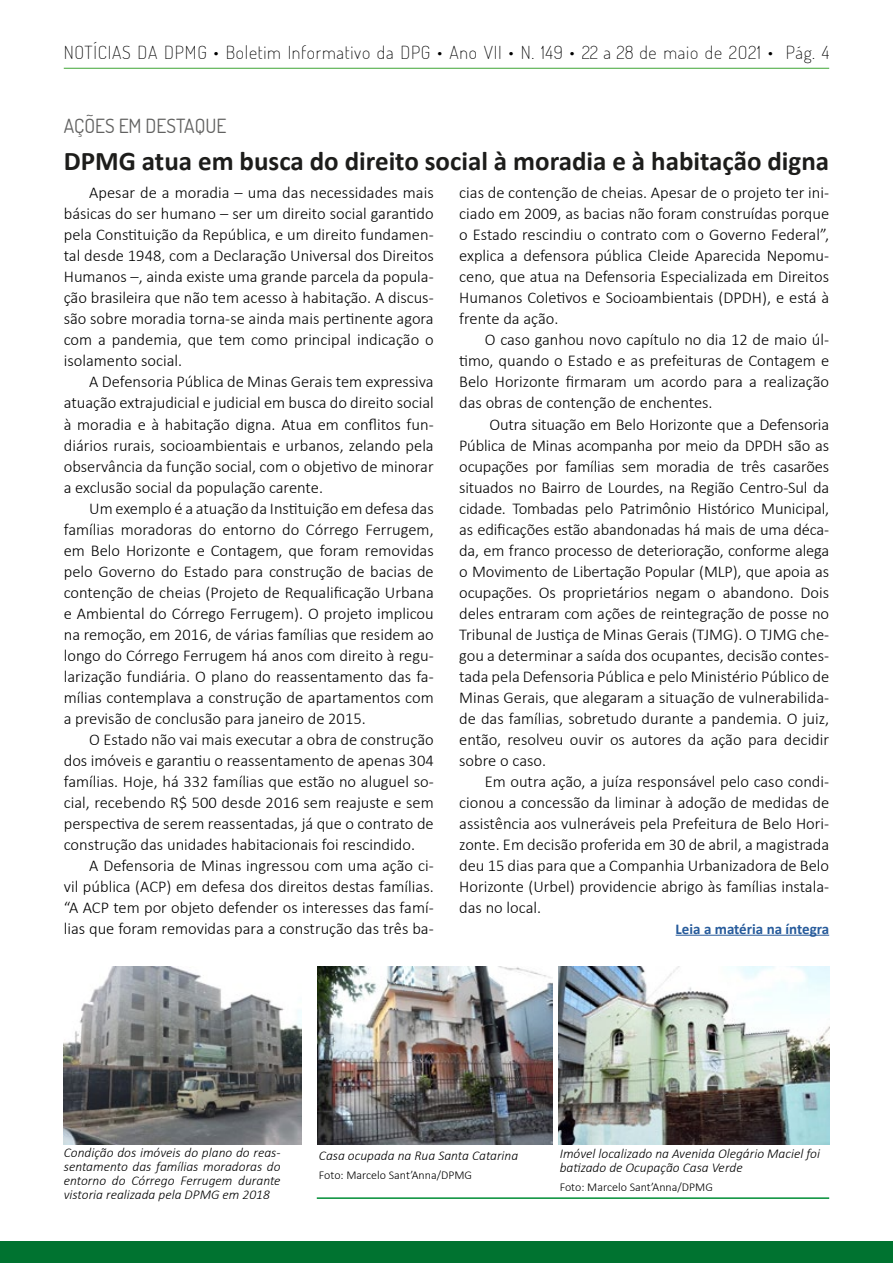
<style>
.page{position:relative;width:893px;height:1263px;background:#fff}
.page>*{position:absolute;margin:0;border:0;box-sizing:border-box;transform-origin:0 0}
.t1{font:700 27px "Calibri";color:#1d1d1b}
.t2{font:19.5px "Dosis";color:#616160}
.t3{font:200 18px "Dosis";letter-spacing:.04em;color:#000}
.t4{font:300 16.5px/21px "Calibri";color:#000;text-align:justify}
.t5{font:700 15px "Calibri";color:#275b9b}
.t6{font:italic 300 13.5px/14.2px "Calibri";color:#000;text-align:justify}
.t7{font:300 12px "Calibri";color:#000}
</style>
<div class="page">
<div style="left:0;top:1241px;width:893px;height:22px;background:#007330"></div>
<hr style="left:64px;top:68px;width:765px;height:1px;background:#3fa535">
<img style="left:318px;top:966px;width:234px;height:178px">
<img style="left:64px;top:966px;width:238px;height:179px">
<img style="left:558px;top:966px;width:271px;height:178px">
<hr style="left:676px;top:935px;width:153px;height:1px;background:#275b9b">
<hr style="left:317px;top:1197px;width:512px;height:2px;background:#008d36">
<p class="t3" style="left:64px;top:41px;width:767px">NOTÍCIAS DA DPMG • Boletim Informativo da DPG • Ano VII • N. 149 • 22 a 28 de maio de 2O21 • Pág. 4</p>
<p class="t2" style="left:64px;top:113px;width:164px">AÇÕES EM DESTAQUE</p>
<h1 class="t1" style="left:64px;top:144px;width:767px">DPMG atua em busca do direito social à moradia e à habitação digna</h1>
<p class="t4" style="left:459px;top:182px;width:371px">cias de contenção de cheias. Apesar de o projeto ter ini&shy;ciado em 2009, as bacias não foram construídas porque o Estado rescindiu o contrato com o Governo Federal”, explica a defensora pública Cleide Aparecida Nepomu&shy;ceno, que atua na Defensoria Especializada em Direitos Humanos Coletivos e Socioambientais (DPDH), e está à frente da ação.</p>
<p class="t4" style="left:459px;top:329px;width:371px;text-indent:26px">O caso ganhou novo capítulo no dia 12 de maio úl&shy;timo, quando o Estado e as prefeituras de Contagem e Belo Horizonte firmaram um acordo para a realização das obras de contenção de enchentes.</p>
<p class="t4" style="left:459px;top:413px;width:371px;text-indent:30px">Outra situação em Belo Horizonte que a Defensoria Pública de Minas acompanha por meio da DPDH são as ocupações por famílias sem moradia de três casarões situados no Bairro de Lourdes, na Região Centro-Sul da cidade. Tombadas pelo Patrimônio Histórico Municipal, as edificações estão abandonadas há mais de uma déca&shy;da, em franco processo de deterioração, conforme alega o Movimento de Libertação Popular (MLP), que apoia as ocupações. Os proprietários negam o abandono. Dois deles entraram com ações de reintegração de posse no Tribunal de Justiça de Minas Gerais (TJMG). O TJMG che&shy;gou a determinar a saída dos ocupantes, decisão contes&shy;tada pela Defensoria Pública e pelo Ministério Público de Minas Gerais, que alegaram a situação de vulnerabilida&shy;de das famílias, sobretudo durante a pandemia. O juiz, então, resolveu ouvir os autores da ação para decidir sobre o caso.</p>
<p class="t4" style="left:459px;top:770px;width:371px;text-indent:26px">Em outra ação, a juíza responsável pelo caso condi&shy;cionou a concessão da liminar à adoção de medidas de assistência aos vulneráveis pela Prefeitura de Belo Hori&shy;zonte. Em decisão proferida em 30 de abril, a magistrada deu 15 dias para que a Companhia Urbanizadora de Belo Horizonte (Urbel) providencie abrigo às famílias instala&shy;das no local.</p>
<p class="t5" style="left:676px;top:919px;width:155px">Leia a matéria na íntegra</p>
<p class="t4" style="left:64px;top:182px;width:371px;text-indent:26px">Apesar de a moradia – uma das necessidades mais básicas do ser humano – ser um direito social garantido pela Constituição da República, e um direito fundamen&shy;tal desde 1948, com a Declaração Universal dos Direitos Humanos –, ainda existe uma grande parcela da popula&shy;ção brasileira que não tem acesso à habitação. A discus&shy;são sobre moradia torna-se ainda mais pertinente agora com a pandemia, que tem como principal indicação o isolamento social.</p>
<p class="t4" style="left:64px;top:371px;width:371px;text-indent:26px">A Defensoria Pública de Minas Gerais tem expressiva atuação extrajudicial e judicial em busca do direito social à moradia e à habitação digna. Atua em conflitos fun&shy;diários rurais, socioambientais e urbanos, zelando pela observância da função social, com o objetivo de minorar a exclusão social da população carente.</p>
<p class="t4" style="left:64px;top:497px;width:371px;text-indent:26px">Um exemplo é a atuação da Instituição em defesa das famílias moradoras do entorno do Córrego Ferrugem, em Belo Horizonte e Contagem, que foram removidas pelo Governo do Estado para construção de bacias de contenção de cheias (Projeto de Requalificação Urbana e Ambiental do Córrego Ferrugem). O projeto implicou na remoção, em 2016, de várias famílias que residem ao longo do Córrego Ferrugem há anos com direito à regu&shy;larização fundiária. O plano do reassentamento das fa&shy;mílias contemplava a construção de apartamentos com a previsão de conclusão para janeiro de 2015.</p>
<p class="t4" style="left:64px;top:728px;width:371px;text-indent:26px">O Estado não vai mais executar a obra de construção dos imóveis e garantiu o reassentamento de apenas 304 famílias. Hoje, há 332 famílias que estão no aluguel so&shy;cial, recebendo R$ 500 desde 2016 sem reajuste e sem perspectiva de serem reassentadas, já que o contrato de construção das unidades habitacionais foi rescindido.</p>
<p class="t4" style="left:64px;top:854px;width:371px;text-indent:26px">A Defensoria de Minas ingressou com uma ação ci&shy;vil pública (ACP) em defesa dos direitos destas famílias. “A ACP tem por objeto defender os interesses das famí&shy;lias que foram removidas para a construção das três ba-</p>
<p class="t6" style="left:64px;top:1145px;width:218px">Condição dos imóveis do plano do reas&shy;sentamento das famílias moradoras do entorno do Córrego Ferrugem durante vistoria realizada pela DPMG em 2018</p>
<p class="t6" style="left:560px;top:1146px;width:262px">Imóvel localizado na Avenida Olegário Maciel foi batizado de Ocupação Casa Verde</p>
<p class="t6" style="left:319px;top:1148px;width:201px">Casa ocupada na Rua Santa Catarina</p>
<p class="t7" style="left:319px;top:1167px;width:155px">Foto: Marcelo Sant’Anna/DPMG</p>
<p class="t7" style="left:560px;top:1179px;width:155px">Foto: Marcelo Sant’Anna/DPMG</p>
</div>
